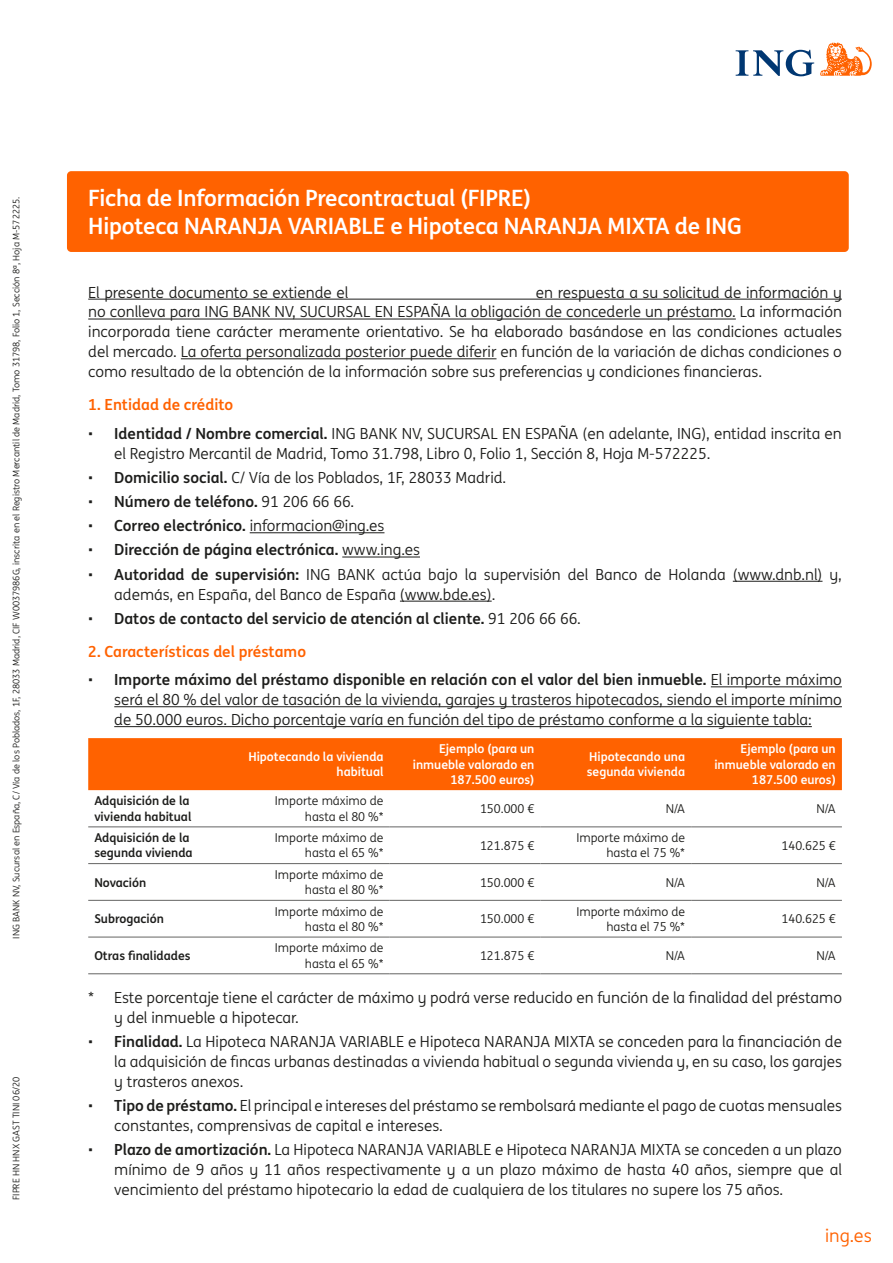
<style>
.page{position:relative;width:893px;height:1263px;background:#fff}
.page>*{position:absolute;margin:0;border:0;box-sizing:border-box;transform-origin:0 0}
.t1{font:700 22.5px/28.5px "ING Me";letter-spacing:-.01em;color:#fff}
.t2{font:18px "ING Me";color:#ff6200}
.P_texto_numeros_sin{font:15.3px/20px "ING Me";color:#1d1d1b;text-align:justify}
.P_texto_numeros_sin-2{font:700 15.3px "ING Me";color:#1d1d1b}
.t3{font:700 15.3px "ING Me";color:#ff6200}
.P_texto_corrido_tabl{font:12.3px/15.3px "ING Me";color:#1d1d1b;text-align:right}
.P_texto_corrido_tabl-2{font:700 12.3px/15.3px "ING Me";color:#fff;text-align:right}
.P_texto_corrido_tabl-3{font:700 12.3px/15.3px "ING Me";color:#1d1d1b}
.t4{font:9.15px "ING Me";color:#1d1d1b}
.s1{font-weight:700}
.s2{font-weight:400}
</style>
<div class="page">
<svg style="left:736px;top:50px;width:78px;height:26px"></svg>
<svg style="left:820px;top:43px;width:52px;height:33px"></svg>
<hr style="left:88px;top:299px;width:754px;height:1px;background:#1d1d1b">
<hr style="left:88px;top:319px;width:648px;height:1px;background:#1d1d1b">
<hr style="left:181px;top:358px;width:315px;height:1px;background:#1d1d1b">
<hr style="left:250px;top:532px;width:134px;height:1px;background:#1d1d1b">
<hr style="left:342px;top:557px;width:78px;height:1px;background:#1d1d1b">
<hr style="left:733px;top:581px;width:89px;height:1px;background:#1d1d1b">
<hr style="left:400px;top:601px;width:92px;height:1px;background:#1d1d1b">
<hr style="left:711px;top:686px;width:131px;height:1px;background:#1d1d1b">
<hr style="left:114px;top:706px;width:728px;height:1px;background:#1d1d1b">
<hr style="left:114px;top:726px;width:698px;height:1px;background:#1d1d1b">
<div style="left:88px;top:738px;width:754px;height:52px;background:#ff6200"></div>
<hr style="left:88px;top:826px;width:151px;height:1px;background:#646463">
<hr style="left:239px;top:826px;width:151px;height:1px;background:#646463">
<hr style="left:390px;top:826px;width:150px;height:1px;background:#646463">
<hr style="left:540px;top:826px;width:151px;height:1px;background:#646463">
<hr style="left:691px;top:826px;width:151px;height:1px;background:#646463">
<hr style="left:88px;top:863px;width:151px;height:1px;background:#646463">
<hr style="left:239px;top:863px;width:151px;height:1px;background:#646463">
<hr style="left:390px;top:863px;width:150px;height:1px;background:#646463">
<hr style="left:540px;top:863px;width:151px;height:1px;background:#646463">
<hr style="left:691px;top:863px;width:151px;height:1px;background:#646463">
<hr style="left:88px;top:900px;width:151px;height:1px;background:#646463">
<hr style="left:239px;top:900px;width:151px;height:1px;background:#646463">
<hr style="left:390px;top:900px;width:150px;height:1px;background:#646463">
<hr style="left:540px;top:900px;width:151px;height:1px;background:#646463">
<hr style="left:691px;top:900px;width:151px;height:1px;background:#646463">
<hr style="left:88px;top:937px;width:151px;height:1px;background:#646463">
<hr style="left:239px;top:937px;width:151px;height:1px;background:#646463">
<hr style="left:390px;top:937px;width:150px;height:1px;background:#646463">
<hr style="left:540px;top:937px;width:151px;height:1px;background:#646463">
<hr style="left:691px;top:937px;width:151px;height:1px;background:#646463">
<hr style="left:88px;top:973px;width:151px;height:1px;background:#646463">
<hr style="left:239px;top:973px;width:151px;height:1px;background:#646463">
<hr style="left:390px;top:973px;width:150px;height:1px;background:#646463">
<hr style="left:540px;top:973px;width:151px;height:1px;background:#646463">
<hr style="left:691px;top:973px;width:151px;height:1px;background:#646463">
<div style="left:67px;top:171px;width:782px;height:81px;background:#ff6200;border-radius:4px"></div>
<p class="t4" style="left:10px;top:939px;width:743px;rotate:-90deg">ING BANK NV, Sucursal en España, C/ Vía de los Poblados, 1F, 28033 Madrid, CIF W0037986G, inscrita en el Registro Mercantil de Madrid, Tomo 31798, Folio 1, Sección 8ª, Hoja M-572225.</p>
<p class="t4" style="left:10px;top:1200px;width:125px;rotate:-90deg">FIPRE HN HNX GAST TINI 06/20</p>
<h1 class="t1" style="left:88px;top:182px;width:655px">Ficha de Información Precontractual (FIPRE)<br>Hipoteca NARANJA VARIABLE e Hipoteca NARANJA MIXTA de ING</h1>
<p class="P_texto_numeros_sin" style="left:88px;top:281px;width:755px;text-indent:448px">en respuesta a su solicitud de información y no conlleva para ING BANK NV, SUCURSAL EN ESPAÑA la obligación de concederle un préstamo. La información incorporada tiene carácter meramente orientativo. Se ha elaborado basándose en las condiciones actuales del mercado. La oferta personalizada posterior puede diferir en función de la variación de dichas condiciones o como resultado de la obtención de la información sobre sus preferencias y condiciones financieras.</p>
<h4 class="t3" style="left:88px;top:392px;width:146px">1. Entidad de crédito</h4>
<p class="P_texto_numeros_sin" style="left:114px;top:423px;width:729px;text-indent:-26px">• <span class="s1">Identidad / Nombre comercial.</span> ING BANK NV, SUCURSAL EN ESPAÑA (en adelante, ING), entidad inscrita en el Registro Mercantil de Madrid, Tomo 31.798, Libro 0, Folio 1, Sección 8, Hoja M-572225.</p>
<p class="P_texto_numeros_sin" style="left:88px;top:467px;width:420px">• <span class="s1">Domicilio social.</span> C/ Vía de los Poblados, 1F, 28033 Madrid.</p>
<p class="P_texto_numeros_sin-2" style="left:88px;top:489px;width:268px"><span class="s2">•</span> Número de teléfono. <span class="s2">91 206 66 66.</span></p>
<p class="P_texto_numeros_sin" style="left:88px;top:515px;width:298px">• <span class="s1">Correo electrónico.</span> informacion@ing.es</p>
<p class="P_texto_numeros_sin-2" style="left:88px;top:538px;width:333px"><span class="s2">•</span> Dirección de página electrónica. <span class="s2">www.ing.es</span></p>
<p class="P_texto_numeros_sin" style="left:114px;top:564px;width:729px;text-indent:-26px">• <span class="s1">Autoridad de supervisión:</span> ING BANK actúa bajo la supervisión del Banco de Holanda (www.dnb.nl) y, además, en España, del Banco de España (www.bde.es).</p>
<p class="P_texto_numeros_sin-2" style="left:88px;top:606px;width:494px"><span class="s2">•</span> Datos de contacto del servicio de atención al cliente. <span class="s2">91 206 66 66.</span></p>
<h4 class="t3" style="left:88px;top:639px;width:219px">2. Características del préstamo</h4>
<p class="P_texto_numeros_sin" style="left:114px;top:669px;width:729px;text-indent:-26px">• <span class="s1">Importe máximo del préstamo disponible en relación con el valor del bien inmueble.</span> El importe máximo será el 80 % del valor de tasación de la vivienda, garajes y trasteros hipotecados, siendo el importe mínimo de 50.000 euros. Dicho porcentaje varía en función del tipo de préstamo conforme a la siguiente tabla:</p>
<p class="P_texto_corrido_tabl-2" style="left:248px;top:748px;width:137px">Hipotecando la vivienda habitual</p>
<p class="P_texto_corrido_tabl-2" style="left:413px;top:741px;width:123px">Ejemplo (para un inmueble valorado en<br>187.500 euros)</p>
<p class="P_texto_corrido_tabl-2" style="left:587px;top:748px;width:100px;text-align:left">Hipotecando una segunda vivienda</p>
<p class="P_texto_corrido_tabl-2" style="left:714px;top:741px;width:123px">Ejemplo (para un inmueble valorado en<br>187.500 euros)</p>
<p class="P_texto_corrido_tabl-3" style="left:94px;top:793px;width:99px">Adquisición de la vivienda habitual</p>
<p class="P_texto_corrido_tabl" style="left:275px;top:793px;width:110px">Importe máximo de hasta el 80 %*</p>
<p class="P_texto_corrido_tabl" style="left:480px;top:800px;width:56px">150.000 €</p>
<p class="P_texto_corrido_tabl" style="left:666px;top:800px;width:21px">N/A</p>
<p class="P_texto_corrido_tabl" style="left:816px;top:800px;width:21px">N/A</p>
<p class="P_texto_corrido_tabl-3" style="left:94px;top:829px;width:100px">Adquisición de la segunda vivienda</p>
<p class="P_texto_corrido_tabl" style="left:275px;top:830px;width:110px">Importe máximo de hasta el 65 %*</p>
<p class="P_texto_corrido_tabl" style="left:480px;top:837px;width:56px">121.875 €</p>
<p class="P_texto_corrido_tabl" style="left:576px;top:830px;width:110px">Importe máximo de hasta el 75 %*</p>
<p class="P_texto_corrido_tabl" style="left:781px;top:837px;width:56px">140.625 €</p>
<p class="P_texto_corrido_tabl-3" style="left:94px;top:874px;width:53px">Novación</p>
<p class="P_texto_corrido_tabl" style="left:275px;top:866px;width:110px">Importe máximo de hasta el 80 %*</p>
<p class="P_texto_corrido_tabl" style="left:480px;top:874px;width:56px">150.000 €</p>
<p class="P_texto_corrido_tabl" style="left:666px;top:874px;width:21px">N/A</p>
<p class="P_texto_corrido_tabl" style="left:816px;top:874px;width:21px">N/A</p>
<p class="P_texto_corrido_tabl-3" style="left:94px;top:910px;width:71px">Subrogación</p>
<p class="P_texto_corrido_tabl" style="left:275px;top:903px;width:110px">Importe máximo de hasta el 80 %*</p>
<p class="P_texto_corrido_tabl" style="left:480px;top:911px;width:56px">150.000 €</p>
<p class="P_texto_corrido_tabl" style="left:576px;top:903px;width:110px">Importe máximo de hasta el 75 %*</p>
<p class="P_texto_corrido_tabl" style="left:781px;top:911px;width:56px">140.625 €</p>
<p class="P_texto_corrido_tabl-3" style="left:94px;top:947px;width:98px">Otras finalidades</p>
<p class="P_texto_corrido_tabl" style="left:275px;top:940px;width:110px">Importe máximo de hasta el 65 %*</p>
<p class="P_texto_corrido_tabl" style="left:480px;top:947px;width:56px">121.875 €</p>
<p class="P_texto_corrido_tabl" style="left:666px;top:947px;width:21px">N/A</p>
<p class="P_texto_corrido_tabl" style="left:816px;top:947px;width:21px">N/A</p>
<p class="P_texto_numeros_sin" style="left:114px;top:987px;width:729px;text-indent:-26px">* Este porcentaje tiene el carácter de máximo y podrá verse reducido en función de la finalidad del préstamo y del inmueble a hipotecar.</p>
<p class="P_texto_numeros_sin" style="left:114px;top:1031px;width:729px;text-indent:-26px">• <span class="s1">Finalidad.</span> La Hipoteca NARANJA VARIABLE e Hipoteca NARANJA MIXTA se conceden para la financiación de la adquisición de fincas urbanas destinadas a vivienda habitual o segunda vivienda y, en su caso, los garajes y trasteros anexos.</p>
<p class="P_texto_numeros_sin" style="left:114px;top:1095px;width:729px;text-indent:-26px">• <span class="s1">Tipo de préstamo.</span> El principal e intereses del préstamo se rembolsará mediante el pago de cuotas mensuales constantes, comprensivas de capital e intereses.</p>
<p class="P_texto_numeros_sin" style="left:114px;top:1139px;width:729px;text-indent:-26px">• <span class="s1">Plazo de amortización.</span> La Hipoteca NARANJA VARIABLE e Hipoteca NARANJA MIXTA se conceden a un plazo mínimo de 9 años y 11 años respectivamente y a un plazo máximo de hasta 40 años, siempre que al vencimiento del préstamo hipotecario la edad de cualquiera de los titulares no supere los 75 años.</p>
<p class="P_texto_numeros_sin" style="left:88px;top:281px;width:262px">El presente documento se extiende el</p>
<p class="t2" style="left:825px;top:1222px;width:48px">ing.es</p>
</div>
